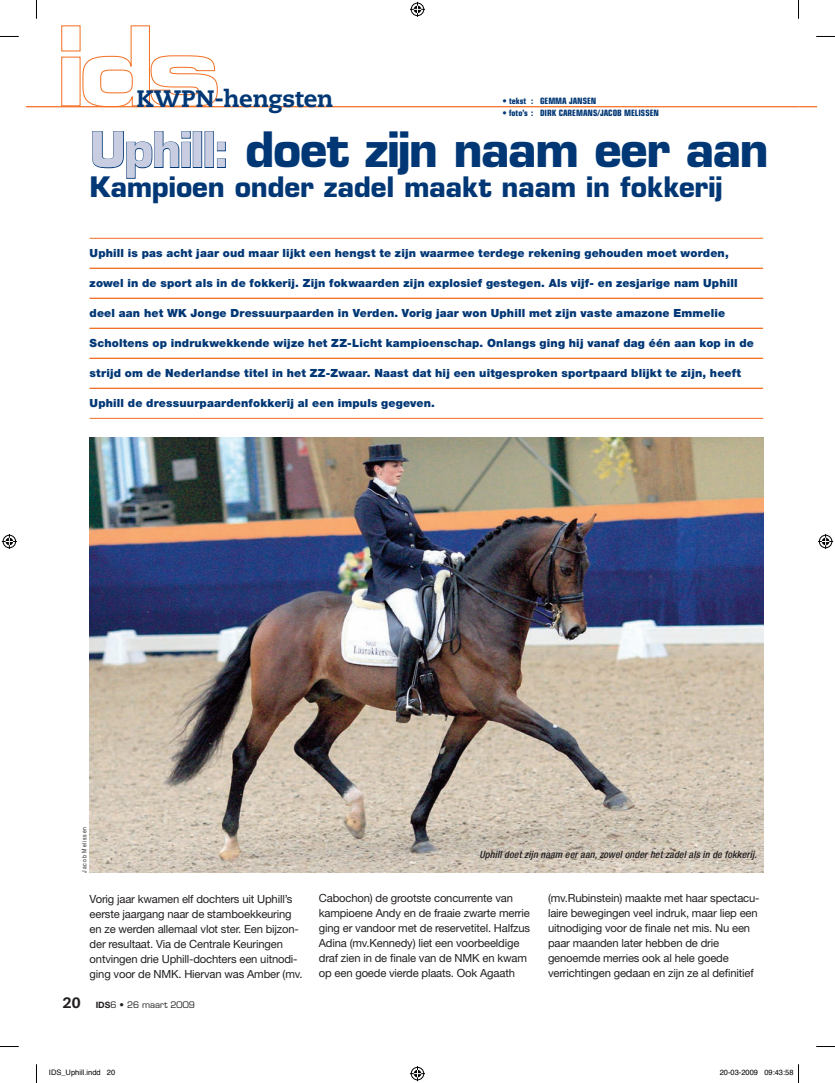
<style>
.page{position:relative;width:835px;height:1083px;background:#fff}
.page>*{position:absolute;margin:0;border:0;box-sizing:border-box;transform-origin:0 0}
.t1{font:700 47.5px "Eurostile LT Std";letter-spacing:-.03em;color:#013775}
.t2{font:700 27.5px "Eurostile LT Std";letter-spacing:-.005em;color:#013775}
.t3{font:800 23.75px "Caecilia LT Std";letter-spacing:-.005em;color:#013775}
.t4{font:800 15px "Caecilia LT Std";color:#231f20}
.t5{font:11.25px/15px "Helvetica Neue LT Std";letter-spacing:-.015em;color:#231f20}
.t6{font:900 11.25px "Helvetica Neue LT Std";letter-spacing:.015em;color:#013775}
.t7{font:italic 500 condensed 10px "Helvetica Neue LT Std";letter-spacing:.01em;color:#231f20}
.t8{font:700 condensed 8.75px "Eurostile LT Std";color:#013775}
.t9{font:8.75px "Eurostile LT Std";color:#231f20}
.t10{font:7.5px "Helvetica";color:#000}
.t11{font:6.25px "Helvetica Neue LT Std";letter-spacing:.16em;color:#231f20;scale:.8 1}
.s1{color:#c8cde1}
.s2{font-family:"Helvetica Neue LT Std";font-weight:700}
</style>
<div class="page">
<svg style="left:83px;top:25px;width:135px;height:81px"></svg>
<svg style="left:92px;top:131px;width:99px;height:48px"></svg>
<div style="left:193px;top:131px;width:9px;height:37px;border:1px solid #013775"></div>
<div style="left:204px;top:131px;width:10px;height:37px;border:1px solid #013775"></div>
<svg style="left:216px;top:141px;width:10px;height:27px"></svg>
<hr style="left:90px;top:238px;width:673px;height:1px;background:#f36e21">
<hr style="left:90px;top:268px;width:673px;height:1px;background:#f36e21">
<hr style="left:90px;top:298px;width:673px;height:1px;background:#f36e21">
<hr style="left:90px;top:328px;width:673px;height:1px;background:#f36e21">
<hr style="left:90px;top:358px;width:673px;height:1px;background:#f36e21">
<hr style="left:90px;top:388px;width:673px;height:1px;background:#f36e21">
<hr style="left:90px;top:418px;width:673px;height:1px;background:#f36e21">
<img style="left:90px;top:437px;width:673px;height:435px">
<hr style="left:26px;top:106px;width:772px;height:1px;background:#f36e21">
<svg style="left:798px;top:106px;width:18px;height:1px"></svg>
<svg style="left:0;top:36px;width:19px;height:1px"></svg>
<svg style="left:816px;top:36px;width:19px;height:1px"></svg>
<svg style="left:0;top:1046px;width:19px;height:1px"></svg>
<svg style="left:816px;top:1046px;width:19px;height:1px"></svg>
<svg style="left:36px;top:0;width:1px;height:19px"></svg>
<svg style="left:36px;top:1064px;width:1px;height:19px"></svg>
<svg style="left:798px;top:0;width:1px;height:19px"></svg>
<svg style="left:410px;top:2px;width:15px;height:15px"></svg>
<svg style="left:410px;top:1066px;width:15px;height:15px"></svg>
<svg style="left:2px;top:534px;width:15px;height:15px"></svg>
<svg style="left:818px;top:534px;width:15px;height:15px"></svg>
<svg style="left:798px;top:1064px;width:1px;height:19px"></svg>
<p class="t3" style="left:136px;top:84px;width:199px">KWPN-hengsten</p>
<p class="t8" style="left:502px;top:96px;width:95px">• TEKST : GEMMA JANSEN</p>
<p class="t8" style="left:502px;top:107px;width:158px">• FOTO’S : DIRK CAREMANS/JACOB MELISSEN</p>
<p class="t1" style="left:90px;top:120px;width:681px"><span class="s1">Uphill:</span> doet zijn naam eer aan</p>
<p class="t2" style="left:90px;top:170px;width:634px">Kampioen onder zadel maakt naam in fokkerij</p>
<p class="t6" style="left:90px;top:247px;width:641px">Uphill is pas acht jaar oud maar lijkt een hengst te zijn waarmee terdege rekening gehouden moet worden,</p>
<p class="t6" style="left:90px;top:277px;width:649px">zowel in de sport als in de fokkerij. Zijn fokwaarden zijn explosief gestegen. Als vijf- en zesjarige nam Uphill</p>
<p class="t6" style="left:90px;top:307px;width:637px">deel aan het WK Jonge Dressuurpaarden in Verden. Vorig jaar won Uphill met zijn vaste amazone Emmelie</p>
<p class="t6" style="left:90px;top:337px;width:666px">Scholtens op indrukwekkende wijze het ZZ-Licht kampioenschap. Onlangs ging hij vanaf dag één aan kop in de</p>
<p class="t6" style="left:90px;top:367px;width:653px">strijd om de Nederlandse titel in het ZZ-Zwaar. Naast dat hij een uitgesproken sportpaard blijkt te zijn, heeft</p>
<p class="t6" style="left:90px;top:397px;width:347px">Uphill de dressuurpaardenfokkerij al een impuls gegeven.</p>
<p class="t11" style="left:81px;top:872px;width:58px;rotate:-90deg">Jacob Melissen</p>
<p class="t7" style="left:479px;top:848px;width:279px">Uphill doet zijn naam eer aan, zowel onder het zadel als in de fokkerij.</p>
<p class="t5" style="left:90px;top:891px;width:214px">Vorig jaar kwamen elf dochters uit Uphill’s eerste jaargang naar de stamboekkeuring en ze werden allemaal vlot ster. Een bijzon&shy;der resultaat. Via de Centrale Keuringen ontvingen drie Uphill-dochters een uitnodi&shy;ging voor de NMK. Hiervan was Amber (mv.</p>
<p class="t5" style="left:319px;top:891px;width:213px">Cabochon) de grootste concurrente van kampioene Andy en de fraaie zwarte merrie ging er vandoor met de reservetitel. Halfzus Adina (mv.Kennedy) liet een voorbeeldige draf zien in de finale van de NMK en kwam op een goede vierde plaats. Ook Agaath</p>
<p class="t5" style="left:548px;top:891px;width:213px">(mv.Rubinstein) maakte met haar spectacu&shy;laire bewegingen veel indruk, maar liep een uitnodiging voor de finale net mis. Nu een paar maanden later hebben de drie genoemde merries ook al hele goede verrichtingen gedaan en zijn ze al definitief</p>
<p class="t4" style="left:63px;top:993px;width:19px">20</p>
<p class="t9" style="left:96px;top:999px;width:101px"><span class="s2">IDS</span>6 • 26 maart 2009</p>
<p class="t10" style="left:49px;top:1066px;width:68px">IDS_Uphill.indd 20</p>
<p class="t10" style="left:720px;top:1066px;width:75px">20-03-2009 09:43:58</p>
</div>
